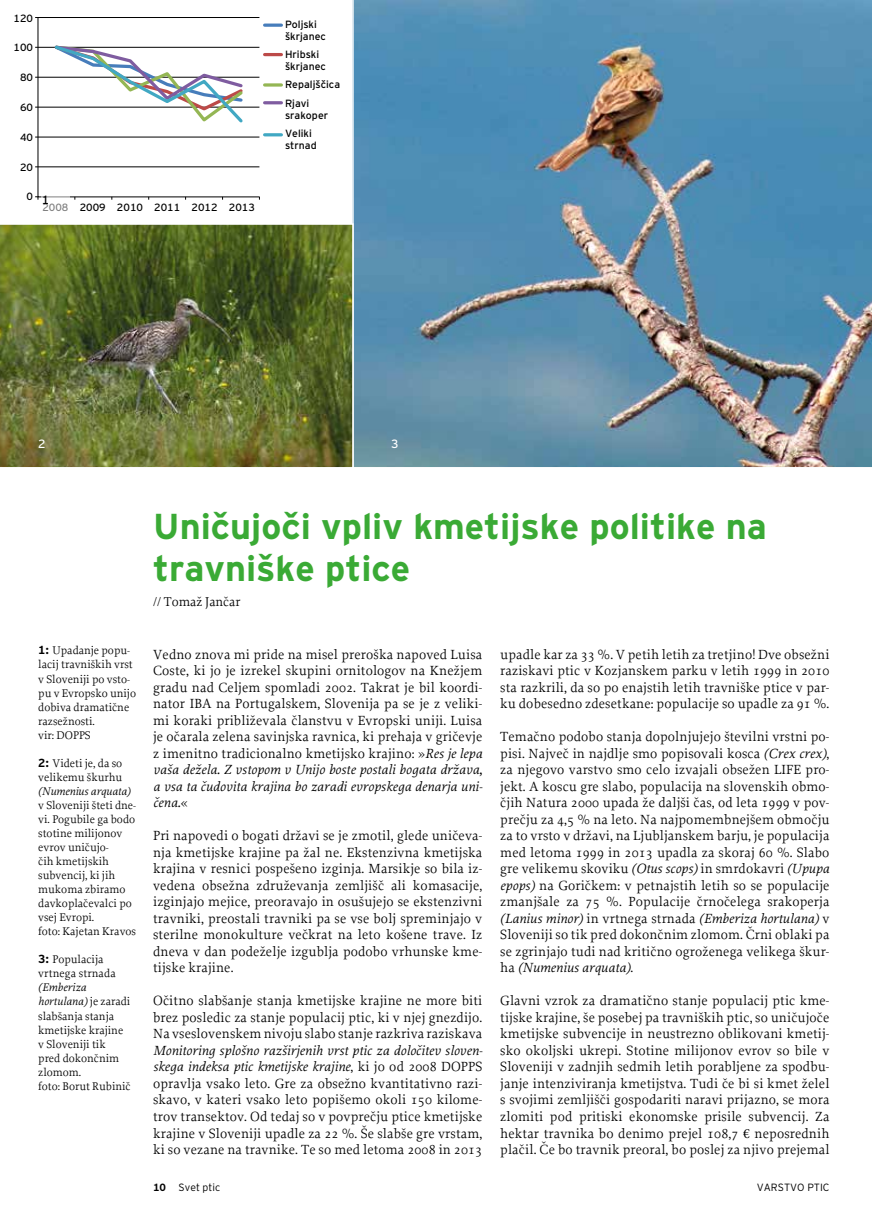
<style>
.page{position:relative;width:872px;height:1212px;background:#fff}
.page>*{position:absolute;margin:0;border:0;box-sizing:border-box;transform-origin:0 0}
.t1{font:700 36px/42px "Interstate Bold Mono CE";color:#3aaa35}
.t2{font:13.95px/16.5px "Proforma";letter-spacing:.01em;color:#000;text-align:justify}
.t3{font:italic 13.95px/16.5px "Proforma Book Italic CE";letter-spacing:.01em;color:#000;text-align:justify}
.t4{font:13.5px "Proforma";color:#000}
.t5{font:500 12px "Interstate Regular Mono CE";color:#fff}
.t6{font:500 12px "Interstate Regular Mono CE";color:#000}
.t7{font:11.7px/14.1px "Proforma";color:#000}
.t8{font:italic 11.7px/14.1px "Proforma Book Italic CE";letter-spacing:.01em;color:#000}
.t9{font:500 10.5px/12px "Interstate Regular Mono CE";color:#000}
.t10{font:300 10.5px "Interstate Light Mono CE";color:#000}
.s1{font-family:"Interstate Bold Mono CE";font-weight:700}
.s2{font-family:"Proforma";font-style:normal}
.s3{font-family:"Proforma Book Italic CE";font-style:italic}
.s4{font-family:"Minion Pro"}
</style>
<div class="page">
<img style="left:352px;top:0;width:520px;height:467px">
<img style="left:0;top:223px;width:354px;height:244px">
<svg style="left:35px;top:17px;width:225px;height:183px"></svg>
<hr style="left:265px;top:24px;width:16px;height:3px;background:#477dbb">
<hr style="left:265px;top:53px;width:16px;height:3px;background:#bc4a48">
<svg style="left:265px;top:83px;width:16px;height:4px"></svg>
<hr style="left:265px;top:101px;width:16px;height:3px;background:#7f5ca0">
<hr style="left:265px;top:133px;width:16px;height:3px;background:#41a8c3">
<div style="left:42px;top:194px;width:28px;height:30px;background:#fff"></div>
<p class="t9" style="left:14px;top:12px;width:21px">120</p>
<p class="t9" style="left:14px;top:42px;width:21px">100</p>
<p class="t9" style="left:20px;top:71px;width:15px">80</p>
<p class="t9" style="left:20px;top:101px;width:15px">60</p>
<p class="t9" style="left:20px;top:131px;width:15px">40</p>
<p class="t9" style="left:20px;top:161px;width:15px">20</p>
<p class="t9" style="left:27px;top:190px;width:8px">0</p>
<p class="t6" style="left:42px;top:193px;width:9px">1</p>
<p class="t9" style="left:42px;top:201px;width:214px">2008 2009 2010 2011 2012 2013</p>
<p class="t9" style="left:285px;top:18px;width:43px">Poljski škrjanec</p>
<p class="t9" style="left:285px;top:48px;width:43px">Hribski škrjanec</p>
<p class="t9" style="left:285px;top:75px;width:57px;line-height:18.5px">Repaljščica<br>Rjavi</p>
<p class="t9" style="left:285px;top:106px;width:45px;line-height:18.5px">srakoper<br>Veliki</p>
<p class="t9" style="left:285px;top:139px;width:33px">strnad</p>
<p class="t5" style="left:38px;top:437px;width:9px">2</p>
<p class="t5" style="left:391px;top:437px;width:9px">3</p>
<p class="t7" style="left:38px;top:643px;width:99px"><span class="s1">1:</span> Upadanje popu&shy;lacij travniških vrst v Sloveniji po vsto&shy;pu v Evropsko unijo dobiva dramatične razsežnosti.<br>vir: DOPPS</p>
<p class="t7" style="left:38px;top:756px;width:86px"><span class="s1">2:</span> Videti je, da so velikemu škurhu</p>
<p class="t8" style="left:38px;top:784px;width:94px">(Numenius arquata)</p>
<p class="t7" style="left:38px;top:798px;width:99px">v Sloveniji šteti dne&shy;vi. Pogubile ga bodo stotine milijonov evrov uničujo-<br>čih kmetijskih subvencij, ki jih mukoma zbiramo davkoplačevalci po vsej Evropi.<br>foto: Kajetan Kravos</p>
<p class="t7" style="left:38px;top:952px;width:79px"><span class="s1">3:</span> Populacija vrtnega strnada</p>
<p class="t8" style="left:38px;top:980px;width:94px">(Emberiza hortulana) <span class="s2">je zaradi</span></p>
<p class="t7" style="left:38px;top:1008px;width:94px">slabšanja stanja kmetijske krajine v Sloveniji tik<br>pred dokončnim zlomom.<br>foto: Borut Rubinič</p>
<h1 class="t1" style="left:153px;top:505px;width:615px">Uničujoči vpliv kmetijske politike na travniške ptice</h1>
<p class="t4" style="left:153px;top:593px;width:89px">// Tomaž Jančar</p>
<p class="t2" style="left:153px;top:646px;width:331px">Vedno znova mi pride na misel preroška napoved Luisa Coste, ki jo je izrekel skupini ornitologov na Knežjem gradu nad Celjem spomladi 2002. Takrat je bil koordi&shy;nator IBA na Portugalskem, Slovenija pa se je z veliki&shy;mi koraki približevala članstvu v Evropski uniji. Luisa je očarala zelena savinjska ravnica, ki prehaja v gričevje z imenitno tradicionalno kmetijsko krajino: »<span class="s3">Res je lepa</span></p>
<p class="t3" style="left:153px;top:761px;width:331px">vaša dežela. Z vstopom v Unijo boste postali bogata država, a vsa ta čudovita krajina bo zaradi evropskega denarja uni&shy;čena.<span class="s2">«</span></p>
<p class="t2" style="left:153px;top:827px;width:331px">Pri napovedi o bogati državi se je zmotil, glede uničeva&shy;nja kmetijske krajine pa žal ne. Ekstenzivna kmetijska krajina v resnici pospešeno izginja. Marsikje so bila iz&shy;vedena obsežna združevanja zemljišč ali komasacije, izginjajo mejice, preoravajo in osušujejo se ekstenzivni travniki, preostali travniki pa se vse bolj spreminjajo v sterilne monokulture večkrat na leto košene trave. Iz dneva v dan podeželje izgublja podobo vrhunske kme&shy;tijske krajine.</p>
<p class="t2" style="left:153px;top:992px;width:331px">Očitno slabšanje stanja kmetijske krajine ne more biti brez posledic za stanje populacij ptic, ki v njej gnezdijo.<br>Na vseslovenskem nivoju slabo stanje razkriva raziskava</p>
<p class="t3" style="left:153px;top:1042px;width:331px">Monitoring splošno razširjenih vrst ptic za določitev sloven&shy;skega indeksa ptic kmetijske krajine<span class="s2">, ki jo od 2008 DOPPS</span></p>
<p class="t2" style="left:153px;top:1075px;width:331px">opravlja vsako leto. Gre za obsežno kvantitativno razi&shy;skavo, v kateri vsako leto popišemo okoli 150 kilome&shy;trov transektov. Od tedaj so v povprečju ptice kmetijske krajine v Sloveniji upadle za 22 %. Še slabše gre vrstam, ki so vezane na travnike. Te so med letoma 2008 in 2013</p>
<p class="t2" style="left:500px;top:646px;width:331px">upadle kar za 33 %. V petih letih za tretjino! Dve obsežni raziskavi ptic v Kozjanskem parku v letih 1999 in 2010 sta razkrili, da so po enajstih letih travniške ptice v par&shy;ku dobesedno zdesetkane: populacije so upadle za 91 %.</p>
<p class="t2" style="left:500px;top:728px;width:331px">Temačno podobo stanja dopolnjujejo številni vrstni po&shy;pisi. Največ in najdlje smo popisovali kosca <span class="s3">(Crex crex)</span>, za njegovo varstvo smo celo izvajali obsežen LIFE pro&shy;jekt. A koscu gre slabo, populacija na slovenskih obmo&shy;čjih Natura 2000 upada že daljši čas, od leta 1999 v pov&shy;prečju za 4,5 % na leto. Na najpomembnejšem območju za to vrsto v državi, na Ljubljanskem barju, je populacija med letoma 1999 in 2013 upadla za skoraj 60 %. Slabo gre velikemu skoviku <span class="s3">(Otus scops)</span> in smrdokavri <span class="s3">(Upupa epops)</span> na Goričkem: v petnajstih letih so se populacije zmanjšale za 75 %. Populacije črnočelega srakoperja</p>
<p class="t3" style="left:500px;top:910px;width:331px">(Lanius minor) <span class="s2">in vrtnega strnada</span> (Emberiza hortulana) <span class="s2">v</span></p>
<p class="t2" style="left:500px;top:926px;width:331px">Sloveniji so tik pred dokončnim zlomom. Črni oblaki pa se zgrinjajo tudi nad kritično ogroženega velikega škur-</p>
<p class="t3" style="left:500px;top:959px;width:134px"><span class="s2">ha</span> (Numenius arquata)<span class="s2">.</span></p>
<p class="t2" style="left:500px;top:992px;width:331px">Glavni vzrok za dramatično stanje populacij ptic kme&shy;tijske krajine, še posebej pa travniških ptic, so uničujoče kmetijske subvencije in neustrezno oblikovani kmetij&shy;sko okoljski ukrepi. Stotine milijonov evrov so bile v Sloveniji v zadnjih sedmih letih porabljene za spodbu&shy;janje intenziviranja kmetijstva. Tudi če bi si kmet želel s svojimi zemljišči gospodariti naravi prijazno, se mora zlomiti pod pritiski ekonomske prisile subvencij. Za hektar travnika bo denimo prejel 108,7 <span class="s4">€</span> neposrednih plačil. Če bo travnik preoral, bo poslej za njivo prejemal</p>
<p class="t10" style="left:153px;top:1181px;width:69px"><span class="s1">10</span> Svet ptic</p>
<p class="t10" style="left:757px;top:1181px;width:74px">VARSTVO PTIC</p>
</div>
